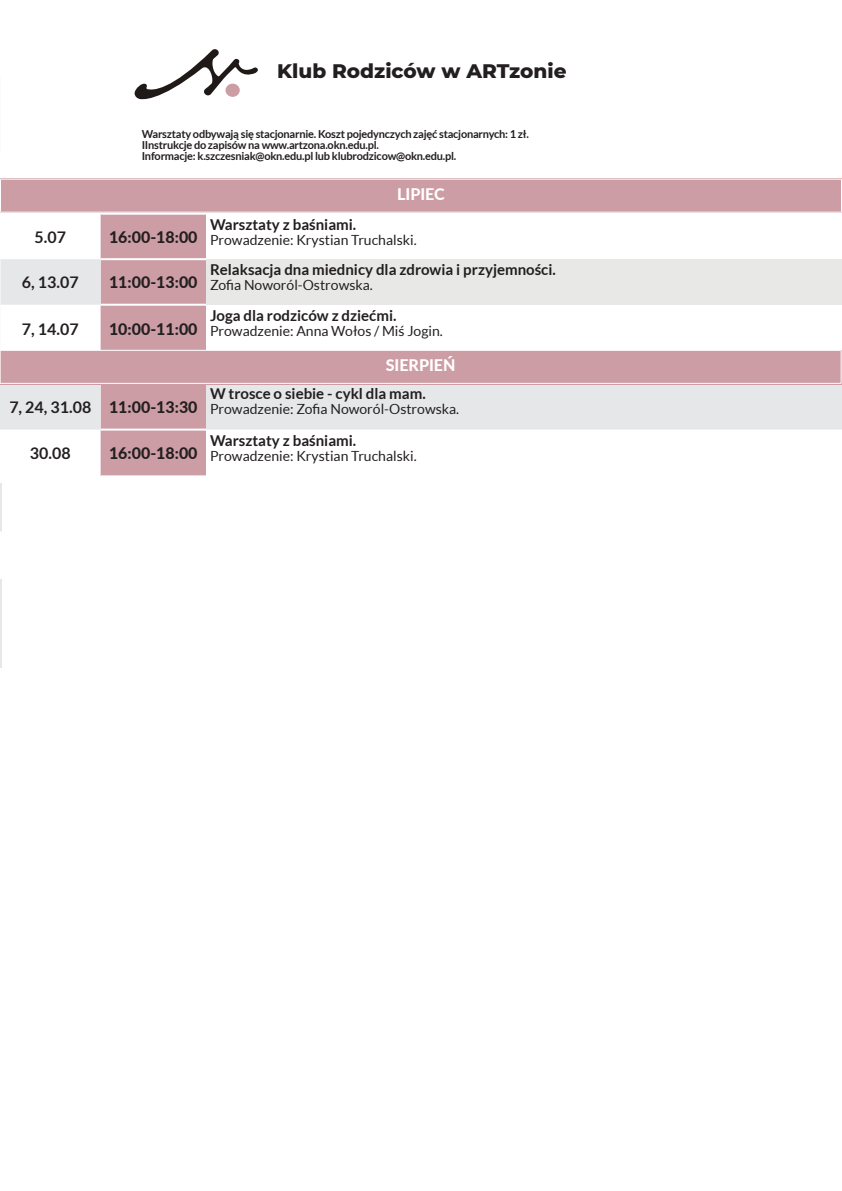
<style>
.page{position:relative;width:842px;height:1191px;background:#fff}
.page>*{position:absolute;margin:0;border:0;box-sizing:border-box;transform-origin:0 0}
.t1{font:800 20px "Montserrat";color:#231f20}
.t2{font:800 16px "Lato";color:#231f20}
.t3{font:700 16px "Lato";color:#231f20}
.t4{font:800 16px "Lato";color:#fff}
.t5{font:700 15px "Lato";color:#231f20}
.t6{font:14px "Lato";color:#231f20}
.t7{font:700 11px/10.8px "Lato";letter-spacing:-.02em;color:#231f20}
</style>
<div class="page">
<hr style="left:0;top:483px;width:1px;height:48px;background:#e6e7e9">
<hr style="left:0;top:579px;width:1px;height:88px;background:#e6e7e9">
<svg style="left:134px;top:49px;width:124px;height:51px"></svg>
<div style="left:101px;top:215px;width:105px;height:260px;background:#cd9da5"></div>
<svg style="left:0;top:259px;width:842px;height:170px"></svg>
<div style="left:206px;top:259px;width:636px;height:46px;background:#e8e9e7"></div>
<hr style="left:101px;top:258px;width:105px;height:2px;background:#fff">
<hr style="left:101px;top:304px;width:105px;height:2px;background:#fff">
<hr style="left:101px;top:428px;width:105px;height:2px;background:#fff">
<hr style="left:0;top:257px;width:1px;height:119px;background:#fff">
<div style="left:0;top:179px;width:842px;height:34px;background:#cd9da5"></div>
<hr style="left:0;top:179px;width:842px;height:1px;background:#fff">
<hr style="left:0;top:180px;width:1px;height:32px;background:#fff">
<hr style="left:841px;top:180px;width:1px;height:32px;background:#fff">
<hr style="left:0;top:212px;width:842px;height:1px;background:#fff">
<div style="left:0;top:350px;width:842px;height:34px;background:#cd9da5"></div>
<hr style="left:0;top:350px;width:841px;height:1px;background:#fff">
<hr style="left:0;top:350px;width:1px;height:33px;background:#fff">
<hr style="left:841px;top:350px;width:1px;height:33px;background:#fff">
<hr style="left:0;top:383px;width:841px;height:1px;background:#fff">
<p class="t1" style="left:277px;top:56px;width:291px">Klub Rodziców w ARTzonie</p>
<p class="t7" style="left:142px;top:128px;width:389px">Warsztaty odbywają się stacjonarnie. Koszt pojedynczych zajęć stacjonarnych: 1 zł.</p>
<p class="t7" style="left:142px;top:139px;width:316px">IInstrukcje do zapisów na www.artzona.okn.edu.pl.<br>Informacje: k.szczesniak@okn.edu.pl lub klubrodzicow@okn.edu.pl.</p>
<p class="t4" style="left:397px;top:182px;width:49px">LIPIEC</p>
<p class="t3" style="left:35px;top:228px;width:33px">5.07</p>
<p class="t2" style="left:109px;top:225px;width:90px">16:00-18:00</p>
<p class="t3" style="left:22px;top:273px;width:58px">6, 13.07</p>
<p class="t2" style="left:109px;top:271px;width:90px">11:00-13:00</p>
<p class="t3" style="left:22px;top:319px;width:58px">7, 14.07</p>
<p class="t2" style="left:109px;top:317px;width:90px">10:00-11:00</p>
<p class="t3" style="left:9px;top:398px;width:83px">7, 24, 31.08</p>
<p class="t2" style="left:109px;top:395px;width:90px">11:00-13:30</p>
<p class="t3" style="left:30px;top:444px;width:42px">30.08</p>
<p class="t2" style="left:109px;top:442px;width:90px">16:00-18:00</p>
<p class="t5" style="left:210px;top:216px;width:148px">Warsztaty z baśniami.</p>
<p class="t6" style="left:210px;top:232px;width:208px">Prowadzenie: Krystian Truchalski.</p>
<p class="t5" style="left:210px;top:261px;width:347px">Relaksacja dna miednicy dla zdrowia i przyjemności.</p>
<p class="t6" style="left:210px;top:277px;width:164px">Zofia Noworól-Ostrowska.</p>
<p class="t5" style="left:210px;top:307px;width:188px">Joga dla rodziców z dziećmi.</p>
<p class="t6" style="left:210px;top:323px;width:234px">Prowadzenie: Anna Wołos / Miś Jogin.</p>
<p class="t4" style="left:386px;top:353px;width:71px">SIERPIEŃ</p>
<p class="t5" style="left:210px;top:385px;width:217px">W trosce o siebie - cykl dla mam.</p>
<p class="t6" style="left:210px;top:401px;width:251px">Prowadzenie: Zofia Noworól-Ostrowska.</p>
<p class="t5" style="left:210px;top:431px;width:148px">Warsztaty z baśniami.</p>
<p class="t6" style="left:210px;top:448px;width:208px">Prowadzenie: Krystian Truchalski.</p>
</div>
